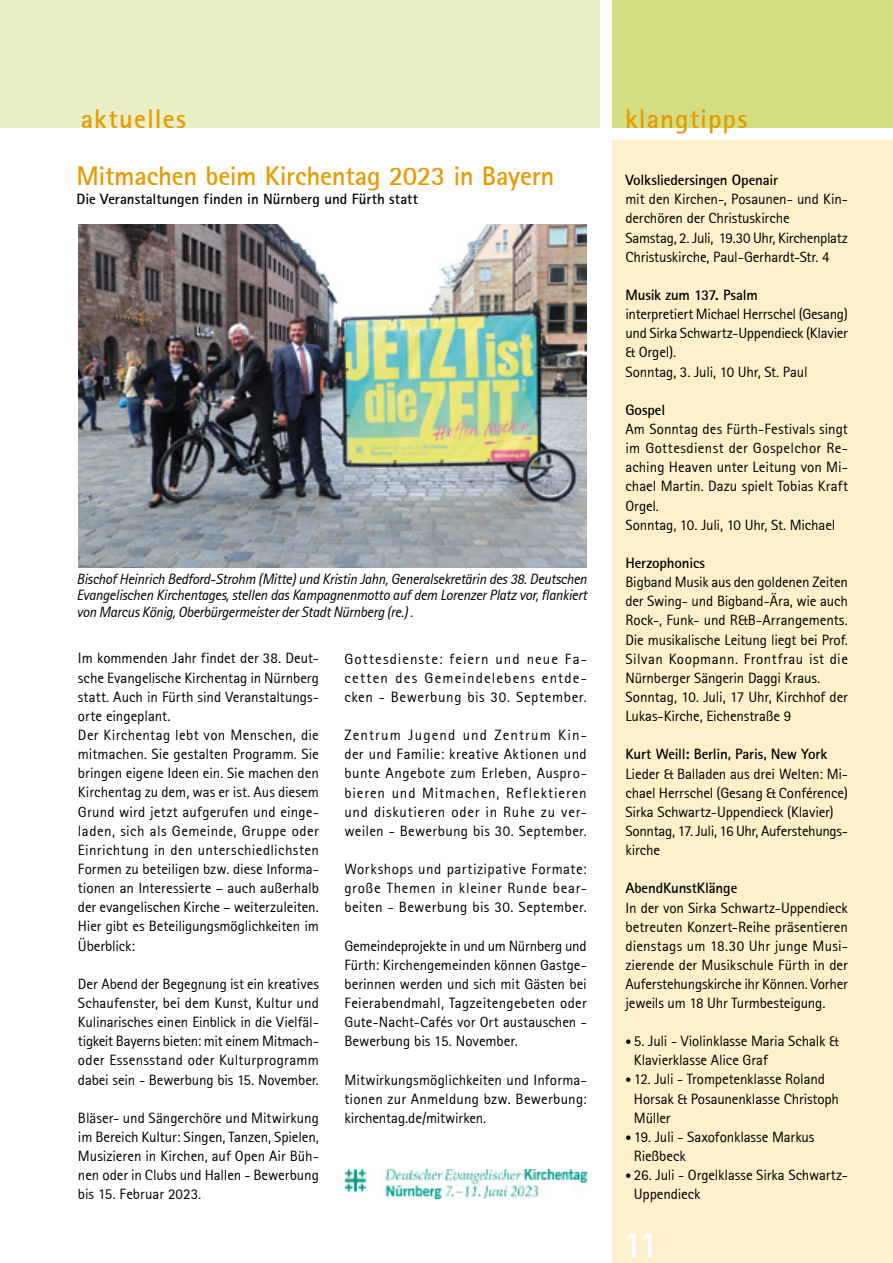
<style>
.page{position:relative;width:893px;height:1263px;background:#fff}
.page>*{position:absolute;margin:0;border:0;box-sizing:border-box;transform-origin:0 0}
.t1{font:37.5px "Rotis Sans Serif Bold 65";color:#fff}
.t2{font:27px "Rotis Sans Serif Bold 65";letter-spacing:-.005em;color:#e49c00}
.t3{font:27px "Rotis Sans Serif Bold 65";letter-spacing:.035em;color:#e49c00}
.t4{font:27px "Rotis Sans Serif Bold 65";letter-spacing:.04em;color:#e49c00}
.t5{font:15px/19.2px "Rotis Sans Serif 55";letter-spacing:-.005em;color:#000}
.t6{font:15px/16.5px "Rotis Sans Serif Italic 56";letter-spacing:-.02em;color:#000;text-align:justify}
.t7{font:15px "Rotis Sans Serif Bold 65";letter-spacing:-.01em;color:#000}
.s1{font-size:12px}
</style>
<div class="page">
<div style="left:612px;top:0;width:281px;height:128px;background:#d3de82"></div>
<div style="left:0;top:0;width:600px;height:128px;background:#eaefc5"></div>
<div style="left:612px;top:140px;width:281px;height:1123px;background:#fff0cc"></div>
<img style="left:79px;top:224px;width:508px;height:344px">
<img style="left:345px;top:1169px;width:241px;height:29px">
<h2 class="t4" style="left:81px;top:101px;width:107px">aktuelles</h2>
<h2 class="t3" style="left:625px;top:101px;width:124px">klangtipps</h2>
<h2 class="t2" style="left:77px;top:159px;width:479px">Mitmachen beim Kirchentag 2023 in Bayern</h2>
<p class="t7" style="left:77px;top:190px;width:343px">Die Veranstaltungen finden in Nürnberg und Fürth statt</p>
<p class="t6" style="left:77px;top:571px;width:512px">Bischof Heinrich Bedford-Strohm (Mitte) und Kristin Jahn, Generalsekretärin des 38. Deutschen Evangelischen Kirchentages, stellen das Kampagnenmotto auf dem Lorenzer Platz vor, flankiert von Marcus König, Oberbürgermeister der Stadt Nürnberg (re.) .</p>
<p class="t5" style="left:78px;top:649px;width:242px">Im kommenden Jahr findet der 38. Deut&shy;sche Evangelische Kirchentag in Nürnberg statt. Auch in Fürth sind Veranstaltungs&shy;orte eingeplant.<br>Der Kirchentag lebt von Menschen, die mitmachen. Sie gestalten Programm. Sie bringen eigene Ideen ein. Sie machen den Kirchentag zu dem, was er ist. Aus diesem Grund wird jetzt aufgerufen und einge&shy;laden, sich als Gemeinde, Gruppe oder Einrichtung in den unterschiedlichsten Formen zu beteiligen bzw. diese Informa&shy;tionen an Interessierte – auch außerhalb der evangelischen Kirche – weiterzuleiten.<br>Hier gibt es Beteiligungsmöglichkeiten im Überblick:</p>
<p class="t5" style="left:78px;top:974px;width:242px;text-align:justify">Der Abend der Begegnung ist ein kreatives Schaufenster, bei dem Kunst, Kultur und Kulinarisches einen Einblick in die Vielfäl&shy;tigkeit Bayerns bieten: mit einem Mitmach&shy;oder Essensstand oder Kulturprogramm dabei sein - Bewerbung bis 15. November.</p>
<p class="t5" style="left:78px;top:1108px;width:242px;text-align:justify">Bläser- und Sängerchöre und Mitwirkung im Bereich Kultur: Singen, Tanzen, Spielen, Musizieren in Kirchen, auf Open Air Büh&shy;nen oder in Clubs und Hallen - Bewerbung bis 15. Februar 2023.</p>
<p class="t5" style="left:344px;top:649px;width:244px;text-align:justify">Gottesdienste: feiern und neue Fa&shy;cetten des Gemeindelebens entde&shy;cken - Bewerbung bis 30. September.</p>
<p class="t5" style="left:344px;top:725px;width:244px;text-align:justify">Zentrum Jugend und Zentrum Kin&shy;der und Familie: kreative Aktionen und bunte Angebote zum Erleben, Auspro&shy;bieren und Mitmachen, Reflektieren und diskutieren oder in Ruhe zu ver&shy;weilen - Bewerbung bis 30. September.</p>
<p class="t5" style="left:344px;top:859px;width:244px;text-align:justify">Workshops und partizipative Formate: große Themen in kleiner Runde bear&shy;beiten - Bewerbung bis 30. September.</p>
<p class="t5" style="left:344px;top:936px;width:244px;text-align:justify">Gemeindeprojekte in und um Nürnberg und Fürth: Kirchengemeinden können Gastge&shy;berinnen werden und sich mit Gästen bei Feierabendmahl, Tagzeitengebeten oder Gute-Nacht-Cafés vor Ort austauschen - Bewerbung bis 15. November.</p>
<p class="t5" style="left:344px;top:1070px;width:244px;text-align:justify">Mitwirkungsmöglichkeiten und Informa&shy;tionen zur Anmeldung bzw. Bewerbung: kirchentag.de/mitwirken.</p>
<p class="t7" style="left:625px;top:171px;width:154px">Volksliedersingen Openair</p>
<p class="t5" style="left:625px;top:190px;width:224px">mit den Kirchen-, Posaunen- und Kin&shy;derchören der Christuskirche<br>Samstag, 2. Juli, 19.30 Uhr, Kirchenplatz Christuskirche, Paul-Gerhardt-Str. 4</p>
<p class="t7" style="left:625px;top:285px;width:134px">Musik zum 137. Psalm</p>
<p class="t5" style="left:625px;top:304px;width:224px">interpretiert Michael Herrschel (Gesang) und Sirka Schwartz-Uppendieck (Klavier &amp; Orgel).<br>Sonntag, 3. Juli, 10 Uhr, St. Paul</p>
<p class="t7" style="left:625px;top:400px;width:41px">Gospel</p>
<p class="t5" style="left:625px;top:419px;width:224px">Am Sonntag des Fürth-Festivals singt im Gottesdienst der Gospelchor Re&shy;aching Heaven unter Leitung von Mi&shy;chael Martin. Dazu spielt Tobias Kraft<br>Orgel.<br>Sonntag, 10. Juli, 10 Uhr, St. Michael</p>
<p class="t7" style="left:625px;top:553px;width:81px">Herzophonics</p>
<p class="t5" style="left:625px;top:572px;width:224px">Bigband Musik aus den goldenen Zeiten der Swing- und Bigband-Ära, wie auch Rock-, Funk- und R&amp;B-Arrangements.<br>Die musikalische Leitung liegt bei Prof.<br>Silvan Koopmann. Frontfrau ist die Nürnberger Sängerin Daggi Kraus.<br>Sonntag, 10. Juli, 17 Uhr, Kirchhof der Lukas-Kirche, Eichenstraße 9</p>
<p class="t7" style="left:625px;top:745px;width:203px">Kurt Weill: Berlin, Paris, New York</p>
<p class="t5" style="left:625px;top:764px;width:224px">Lieder &amp; Balladen aus drei Welten: Mi&shy;chael Herrschel (Gesang &amp; Conférence)<br>Sirka Schwartz-Uppendieck (Klavier)<br>Sonntag, 17. Juli, 16 Uhr, Auferstehungs&shy;kirche</p>
<p class="t7" style="left:625px;top:879px;width:113px">AbendKunstKlänge</p>
<p class="t5" style="left:625px;top:898px;width:224px;text-align:justify">In der von Sirka Schwartz-Uppendieck betreuten Konzert-Reihe präsentieren dienstags um 18.30 Uhr junge Musi&shy;zierende der Musikschule Fürth in der Auferstehungskirche ihr Können. Vorher jeweils um 18 Uhr Turmbesteigung.</p>
<p class="t5" style="left:634px;top:1031px;width:206px;text-indent:-9px"><span class="s1">•</span> 5. Juli - Violinklasse Maria Schalk &amp;<br>Klavierklasse Alice Graf</p>
<p class="t5" style="left:634px;top:1069px;width:207px;text-indent:-9px"><span class="s1">•</span> 12. Juli - Trompetenklasse Roland<br>Horsak &amp; Posaunenklasse Christoph<br>Müller</p>
<p class="t5" style="left:634px;top:1127px;width:182px;text-indent:-9px"><span class="s1">•</span> 19. Juli - Saxofonklasse Markus<br>Rießbeck</p>
<p class="t5" style="left:634px;top:1165px;width:215px;text-indent:-9px"><span class="s1">•</span> 26. Juli - Orgelklasse Sirka Schwartz-<br>Uppendieck</p>
<h1 class="t1" style="left:623px;top:1220px;width:37px">11</h1>
</div>
